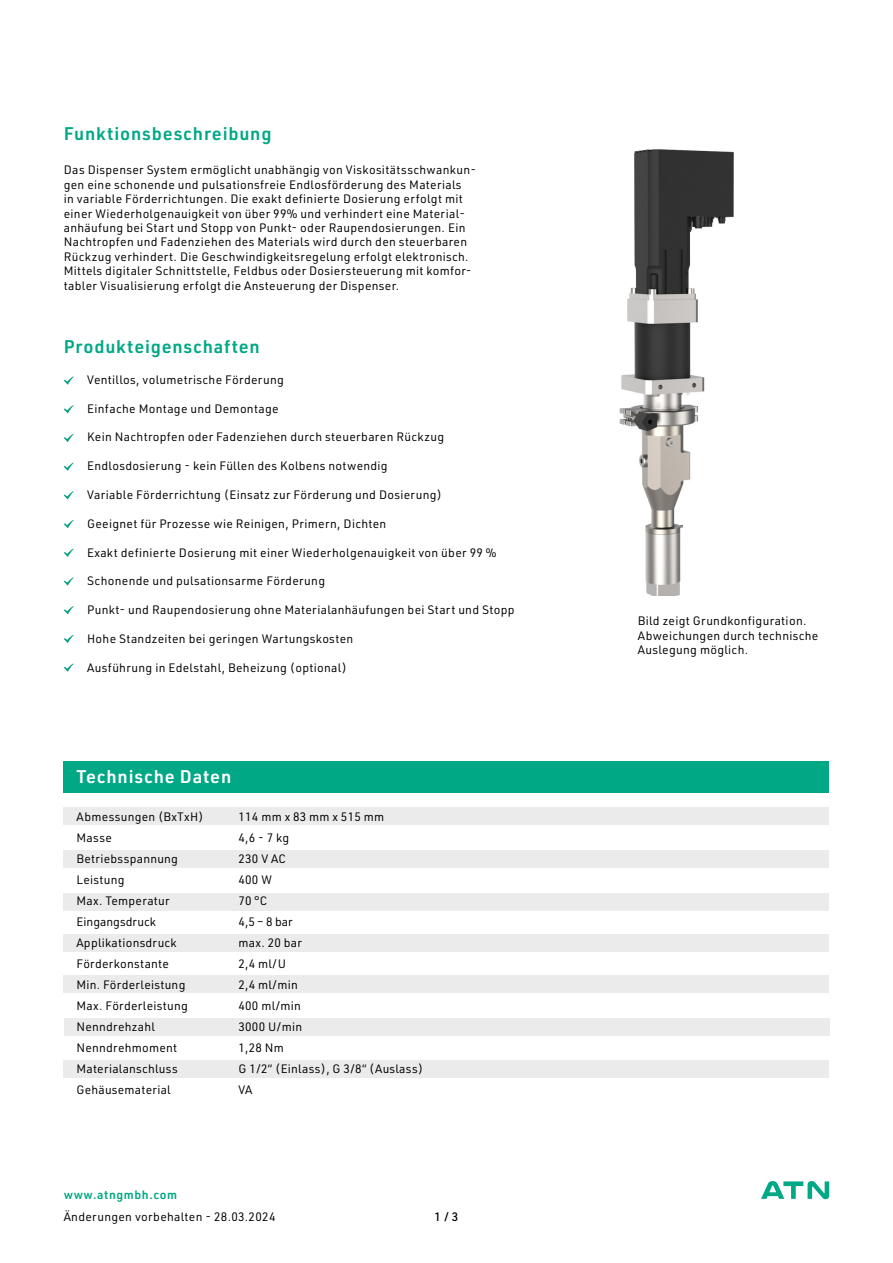
<style>
.page{position:relative;width:893px;height:1263px;background:#fff}
.page>*{position:absolute;margin:0;border:0;box-sizing:border-box;transform-origin:0 0}
.t1{font:600 18px "URWDIN";letter-spacing:.045em;color:#00a885}
.t2{font:600 18px "URWDIN";letter-spacing:.045em;color:#fff}
.t3{font:12px/14.4px "URWDIN";letter-spacing:.025em;color:#000}
.Bildunterschrift{font:600 12px "URWDIN";letter-spacing:.05em;color:#00a885}
.t4{font:12px "URWDIN";color:#000}
.t5{font:500 12px "URWDIN";color:#000}
</style>
<div class="page">
<svg style="left:761px;top:1181px;width:68px;height:18px"></svg>
<img style="left:619px;top:149px;width:115px;height:446px">
<svg style="left:64px;top:376px;width:10px;height:9px"></svg>
<svg style="left:64px;top:405px;width:10px;height:8px"></svg>
<svg style="left:64px;top:434px;width:10px;height:8px"></svg>
<svg style="left:64px;top:462px;width:10px;height:9px"></svg>
<div style="left:64px;top:808px;width:765px;height:17px;background:#ebebeb"></div>
<div style="left:64px;top:976px;width:765px;height:17px;background:#ebebeb"></div>
<div style="left:64px;top:850px;width:765px;height:17px;background:#ebebeb"></div>
<div style="left:64px;top:893px;width:765px;height:17px;background:#ebebeb"></div>
<div style="left:64px;top:934px;width:765px;height:17px;background:#ebebeb"></div>
<div style="left:64px;top:761px;width:765px;height:31px;background:#00a885"></div>
<div style="left:64px;top:1060px;width:765px;height:17px;background:#ebebeb"></div>
<div style="left:64px;top:1018px;width:765px;height:17px;background:#ebebeb"></div>
<svg style="left:64px;top:491px;width:10px;height:9px"></svg>
<svg style="left:64px;top:520px;width:10px;height:8px"></svg>
<svg style="left:64px;top:548px;width:10px;height:9px"></svg>
<svg style="left:64px;top:577px;width:10px;height:9px"></svg>
<svg style="left:64px;top:606px;width:10px;height:8px"></svg>
<svg style="left:64px;top:635px;width:10px;height:8px"></svg>
<svg style="left:64px;top:663px;width:10px;height:9px"></svg>
<p class="t1" style="left:64px;top:122px;width:209px">Funktionsbeschreibung</p>
<p class="t3" style="left:64px;top:163px;width:414px">Das Dispenser System ermöglicht unabhängig von Viskositätsschwankun&shy;gen eine schonende und pulsationsfreie Endlosförderung des Materials<br>in variable Förderrichtungen. Die exakt definierte Dosierung erfolgt mit einer Wiederholgenauigkeit von über 99% und verhindert eine Material&shy;anhäufung bei Start und Stopp von Punkt- oder Raupendosierungen. Ein Nachtropfen und Fadenziehen des Materials wird durch den steuerbaren Rückzug verhindert. Die Geschwindigkeitsregelung erfolgt elektronisch.<br>Mittels digitaler Schnittstelle, Feldbus oder Dosiersteuerung mit komfor&shy;tabler Visualisierung erfolgt die Ansteuerung der Dispenser.</p>
<p class="t1" style="left:64px;top:334px;width:198px">Produkteigenschaften</p>
<p class="t3" style="left:87px;top:372px;width:198px">Ventillos, volumetrische Förderung</p>
<p class="t3" style="left:87px;top:401px;width:193px">Einfache Montage und Demontage</p>
<p class="t3" style="left:87px;top:430px;width:358px">Kein Nachtropfen oder Fadenziehen durch steuerbaren Rückzug</p>
<p class="t3" style="left:87px;top:458px;width:302px">Endlosdosierung - kein Füllen des Kolbens notwendig</p>
<p class="t3" style="left:87px;top:487px;width:356px">Variable Förderrichtung (Einsatz zur Förderung und Dosierung)</p>
<p class="t3" style="left:87px;top:516px;width:301px">Geeignet für Prozesse wie Reinigen, Primern, Dichten</p>
<p class="t3" style="left:87px;top:545px;width:411px">Exakt definierte Dosierung mit einer Wiederholgenauigkeit von über 99 %</p>
<p class="t3" style="left:87px;top:574px;width:239px">Schonende und pulsationsarme Förderung</p>
<p class="t3" style="left:87px;top:602px;width:429px">Punkt- und Raupendosierung ohne Materialanhäufungen bei Start und Stopp</p>
<p class="t3" style="left:87px;top:631px;width:268px">Hohe Standzeiten bei geringen Wartungskosten</p>
<p class="t3" style="left:87px;top:660px;width:261px">Ausführung in Edelstahl, Beheizung (optional)</p>
<p class="t2" style="left:77px;top:764px;width:156px">Technische Daten</p>
<p class="t3" style="left:77px;top:809px;width:129px">Abmessungen (BxTxH)</p>
<p class="t3" style="left:239px;top:809px;width:147px">114 mm x 83 mm x 515 mm</p>
<p class="t3" style="left:77px;top:830px;width:37px">Masse</p>
<p class="t3" style="left:239px;top:830px;width:52px">4,6 - 7 kg</p>
<p class="t3" style="left:77px;top:851px;width:103px">Betriebsspannung</p>
<p class="t3" style="left:239px;top:851px;width:49px">230 V AC</p>
<p class="t3" style="left:77px;top:872px;width:49px">Leistung</p>
<p class="t3" style="left:239px;top:872px;width:35px">400 W</p>
<p class="t3" style="left:77px;top:893px;width:95px">Max. Temperatur</p>
<p class="t3" style="left:239px;top:893px;width:30px">70 °C</p>
<p class="t4" style="left:77px;top:914px;width:81px">Eingangsdruck</p>
<p class="t3" style="left:239px;top:914px;width:56px">4,5 – 8 bar</p>
<p class="t3" style="left:77px;top:935px;width:102px">Applikationsdruck</p>
<p class="t3" style="left:239px;top:935px;width:65px">max. 20 bar</p>
<p class="t3" style="left:77px;top:956px;width:94px">Förderkonstante</p>
<p class="t3" style="left:239px;top:956px;width:49px">2,4 ml/U</p>
<p class="t3" style="left:77px;top:977px;width:110px">Min. Förderleistung</p>
<p class="t3" style="left:239px;top:977px;width:61px">2,4 ml/min</p>
<p class="t3" style="left:77px;top:998px;width:113px">Max. Förderleistung</p>
<p class="t3" style="left:239px;top:998px;width:64px">400 ml/min</p>
<p class="t3" style="left:77px;top:1019px;width:80px">Nenndrehzahl</p>
<p class="t3" style="left:239px;top:1019px;width:65px">3000 U/min</p>
<p class="t3" style="left:77px;top:1040px;width:102px">Nenndrehmoment</p>
<p class="t3" style="left:239px;top:1040px;width:47px">1,28 Nm</p>
<p class="t3" style="left:77px;top:1061px;width:103px">Materialanschluss</p>
<p class="t3" style="left:239px;top:1061px;width:186px">G 1/2“ (Einlass), G 3/8“ (Auslass)</p>
<p class="t3" style="left:77px;top:1082px;width:96px">Gehäusematerial</p>
<p class="t3" style="left:239px;top:1082px;width:15px">VA</p>
<p class="Bildunterschrift" style="left:64px;top:1187px;width:115px">www.atngmbh.com</p>
<p class="t3" style="left:64px;top:1209px;width:213px">Änderungen vorbehalten - 28.03.2024</p>
<p class="t5" style="left:435px;top:1208px;width:25px">1 / 3</p>
<p class="t3" style="left:638px;top:613px;width:182px">Bild zeigt Grundkonfiguration.<br>Abweichungen durch technische<br>Auslegung möglich.</p>
</div>
